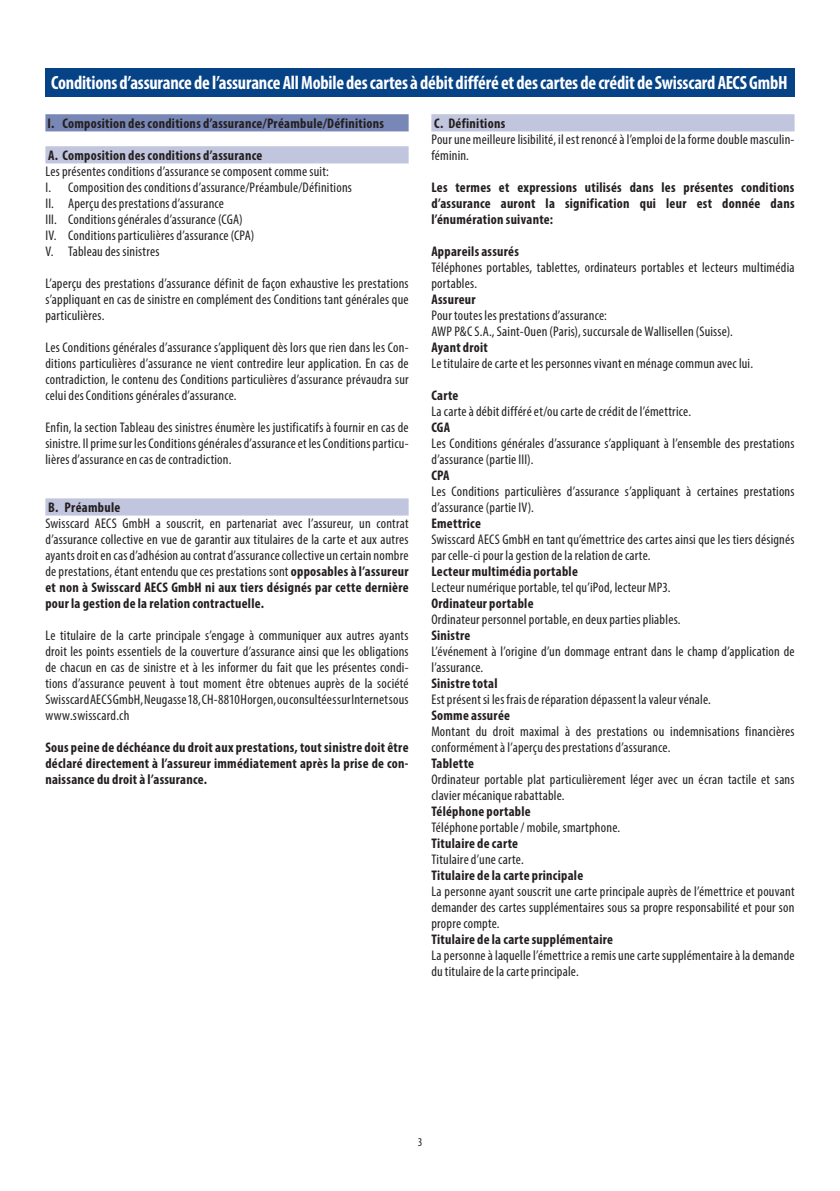
<style>
.page{position:relative;width:840px;height:1191px;background:#fff}
.page>*{position:absolute;margin:0;border:0;box-sizing:border-box;transform-origin:0 0}
.t1{font:700 condensed 19.2px "Myriad Pro";letter-spacing:-.01em;color:#fff;scale:.96 1}
.t2{font:condensed 14px/16px "Myriad Pro";letter-spacing:.015em;color:#231f20}
.t3{font:700 condensed 14px/16px "Myriad Pro";letter-spacing:.02em;color:#231f20;text-align:justify}
.t4{font:condensed 12px "Myriad Pro";color:#231f20}
.s1{font-weight:700}
</style>
<div class="page">
<div style="left:45px;top:68px;width:749px;height:28px;background:#054286"></div>
<div style="left:45px;top:114px;width:363px;height:17px;background:#7987b6"></div>
<div style="left:45px;top:146px;width:363px;height:17px;background:#c1c5dd"></div>
<div style="left:45px;top:498px;width:363px;height:17px;background:#c1c5dd"></div>
<div style="left:431px;top:114px;width:363px;height:17px;background:#c1c5dd"></div>
<h1 class="t1" style="left:51px;top:71px;width:768px">Conditions d’assurance de l’assurance All Mobile des cartes à débit différé et des cartes de crédit de Swisscard AECS GmbH</h1>
<p class="t3" style="left:48px;top:115px;width:338px">I. Composition des conditions d’assurance/Préambule/Définitions</p>
<p class="t3" style="left:48px;top:147px;width:215px">A. Composition des conditions d’assurance</p>
<p class="t2" style="left:45px;top:163px;width:308px">Les présentes conditions d’assurance se composent comme suit:<br>I. Composition des conditions d’assurance/Préambule/Définitions II. Aperçu des prestations d’assurance<br>III. Conditions générales d’assurance (CGA)<br>IV. Conditions particulières d’assurance (CPA)<br>V. Tableau des sinistres</p>
<p class="t2" style="left:45px;top:275px;width:364px;text-align:justify">L’aperçu des prestations d’assurance définit de façon exhaustive les prestations s’appliquant en cas de sinistre en complément des Conditions tant générales que particulières.</p>
<p class="t2" style="left:45px;top:339px;width:364px;text-align:justify">Les Conditions générales d’assurance s’appliquent dès lors que rien dans les Con&shy;ditions particulières d’assurance ne vient contredire leur application. En cas de contradiction, le contenu des Conditions particulières d’assurance prévaudra sur celui des Conditions générales d’assurance.</p>
<p class="t2" style="left:45px;top:419px;width:364px;text-align:justify">Enfin, la section Tableau des sinistres énumère les justificatifs à fournir en cas de sinistre. Il prime sur les Conditions générales d’assurance et les Conditions particu&shy;lières d’assurance en cas de contradiction.</p>
<p class="t3" style="left:48px;top:499px;width:73px">B. Préambule</p>
<p class="t2" style="left:45px;top:515px;width:364px;text-align:justify">Swisscard AECS GmbH a souscrit, en partenariat avec l’assureur, un contrat d’assurance collective en vue de garantir aux titulaires de la carte et aux autres ayants droit en cas d’adhésion au contrat d’assurance collective un certain nombre de prestations, étant entendu que ces prestations sont <span class="s1">opposables à l’assureur et non à Swisscard AECS GmbH ni aux tiers désignés par cette dernière pour la gestion de la relation contractuelle.</span></p>
<p class="t2" style="left:45px;top:627px;width:364px;text-align:justify">Le titulaire de la carte principale s’engage à communiquer aux autres ayants droit les points essentiels de la couverture d’assurance ainsi que les obligations de chacun en cas de sinistre et à les informer du fait que les présentes condi&shy;tions d’assurance peuvent à tout moment être obtenues auprès de la société Swisscard AECS GmbH, Neugasse 18, CH-8810 Horgen, ou consultées sur Internet sous www.swisscard.ch</p>
<p class="t3" style="left:45px;top:739px;width:364px">Sous peine de déchéance du droit aux prestations, tout sinistre doit être déclaré directement à l’assureur immédiatement après la prise de con&shy;naissance du droit à l’assurance.</p>
<p class="t3" style="left:434px;top:115px;width:72px">C. Définitions</p>
<p class="t2" style="left:431px;top:131px;width:364px">Pour une meilleure lisibilité, il est renoncé à l’emploi de la forme double masculin&shy;féminin.</p>
<p class="t3" style="left:431px;top:179px;width:364px">Les termes et expressions utilisés dans les présentes conditions d’assurance auront la signification qui leur est donnée dans l’énumération suivante:</p>
<p class="t3" style="left:431px;top:243px;width:89px">Appareils assurés</p>
<p class="t2" style="left:431px;top:259px;width:364px">Téléphones portables, tablettes, ordinateurs portables et lecteurs multimédia portables.</p>
<p class="t3" style="left:431px;top:291px;width:46px">Assureur</p>
<p class="t2" style="left:431px;top:307px;width:303px">Pour toutes les prestations d’assurance:<br>AWP P&amp;C S.A., Saint-Ouen (Paris), succursale de Wallisellen (Suisse).</p>
<p class="t3" style="left:431px;top:339px;width:58px">Ayant droit</p>
<p class="t2" style="left:431px;top:355px;width:323px">Le titulaire de carte et les personnes vivant en ménage commun avec lui.</p>
<p class="t3" style="left:431px;top:387px;width:29px">Carte</p>
<p class="t2" style="left:431px;top:403px;width:261px">La carte à débit différé et/ou carte de crédit de l’émettrice.</p>
<p class="t3" style="left:431px;top:419px;width:20px">CGA</p>
<p class="t2" style="left:431px;top:435px;width:364px">Les Conditions générales d’assurance s’appliquant à l’ensemble des prestations d’assurance (partie III).</p>
<p class="t3" style="left:431px;top:467px;width:20px">CPA</p>
<p class="t2" style="left:431px;top:483px;width:364px">Les Conditions particulières d’assurance s’appliquant à certaines prestations d’assurance (partie IV).</p>
<p class="t3" style="left:431px;top:515px;width:51px">Emettrice</p>
<p class="t2" style="left:431px;top:531px;width:364px">Swisscard AECS GmbH en tant qu’émettrice des cartes ainsi que les tiers désignés par celle-ci pour la gestion de la relation de carte.</p>
<p class="t3" style="left:431px;top:563px;width:148px">Lecteur multimédia portable</p>
<p class="t2" style="left:431px;top:579px;width:240px">Lecteur numérique portable, tel qu’iPod, lecteur MP3.</p>
<p class="t3" style="left:431px;top:595px;width:104px">Ordinateur portable</p>
<p class="t2" style="left:431px;top:611px;width:251px">Ordinateur personnel portable, en deux parties pliables.</p>
<p class="t3" style="left:431px;top:627px;width:41px">Sinistre</p>
<p class="t2" style="left:431px;top:643px;width:364px">L’événement à l’origine d’un dommage entrant dans le champ d’application de l’assurance.</p>
<p class="t3" style="left:431px;top:675px;width:68px">Sinistre total</p>
<p class="t2" style="left:431px;top:691px;width:281px">Est présent si les frais de réparation dépassent la valeur vénale.</p>
<p class="t3" style="left:431px;top:707px;width:80px">Somme assurée</p>
<p class="t2" style="left:431px;top:723px;width:364px">Montant du droit maximal à des prestations ou indemnisations financières conformément à l’aperçu des prestations d’assurance.</p>
<p class="t3" style="left:431px;top:755px;width:44px">Tablette</p>
<p class="t2" style="left:431px;top:771px;width:364px">Ordinateur portable plat particulièrement léger avec un écran tactile et sans clavier mécanique rabattable.</p>
<p class="t3" style="left:431px;top:803px;width:101px">Téléphone portable</p>
<p class="t2" style="left:431px;top:819px;width:190px">Téléphone portable / mobile, smartphone.</p>
<p class="t3" style="left:431px;top:835px;width:88px">Titulaire de carte</p>
<p class="t2" style="left:431px;top:851px;width:94px">Titulaire d’une carte.</p>
<p class="t3" style="left:431px;top:867px;width:153px">Titulaire de la carte principale</p>
<p class="t2" style="left:431px;top:883px;width:364px;text-align:justify">La personne ayant souscrit une carte principale auprès de l’émettrice et pouvant demander des cartes supplémentaires sous sa propre responsabilité et pour son propre compte.</p>
<p class="t3" style="left:431px;top:931px;width:183px">Titulaire de la carte supplémentaire</p>
<p class="t2" style="left:431px;top:947px;width:364px">La personne à laquelle l’émettrice a remis une carte supplémentaire à la demande du titulaire de la carte principale.</p>
<p class="t4" style="left:417px;top:1134px;width:6px">3</p>
</div>
